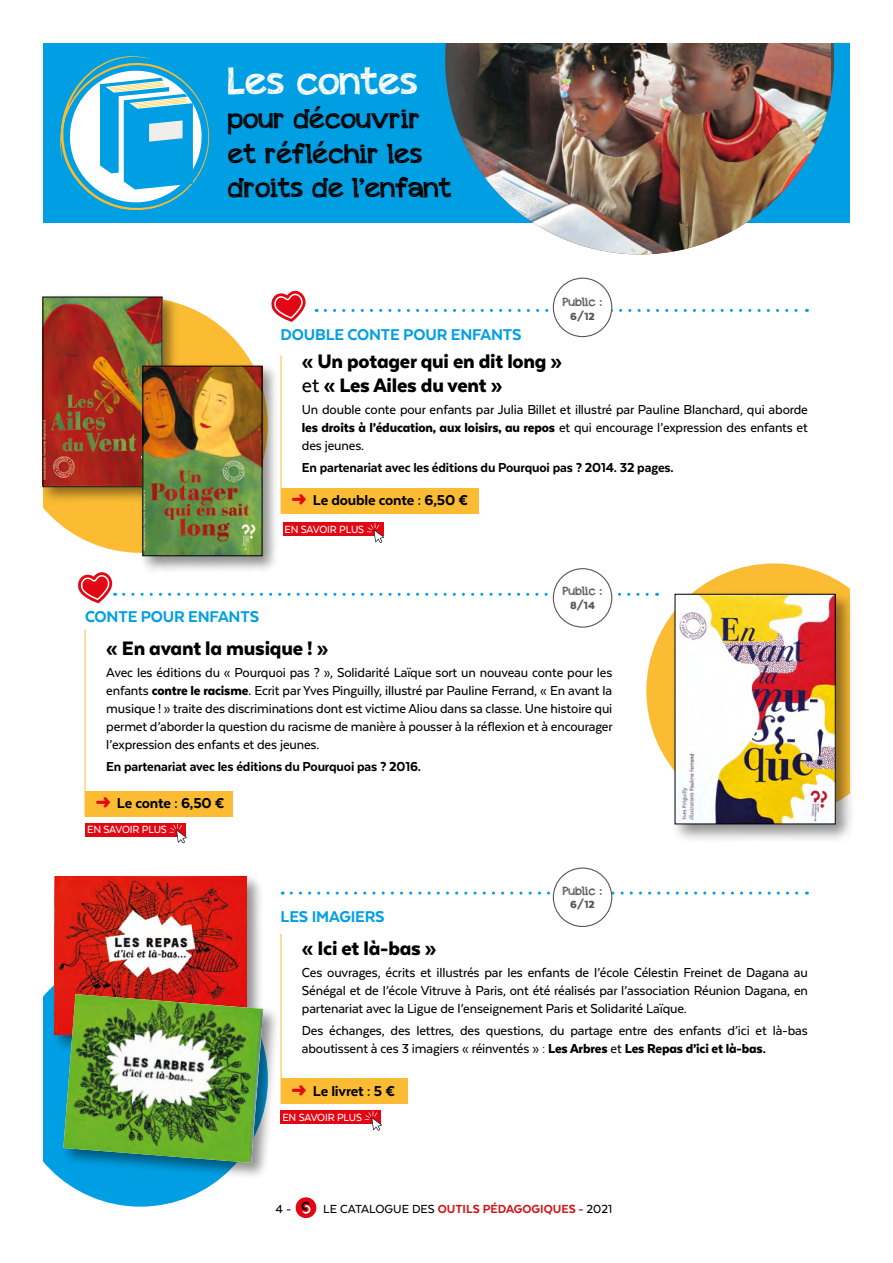
<style>
.page{position:relative;width:893px;height:1263px;background:#fff}
.page>*{position:absolute;margin:0;border:0;box-sizing:border-box;transform-origin:0 0}
.t1{font:37.5px "appleberry";color:#fff}
.t2{font:27px/34.5px "appleberry";color:#000}
.t3{font:900 22.5px/24px "Texta Alt";letter-spacing:-.01em;color:#000}
.t4{font:800 18px "Texta";letter-spacing:-.01em;color:#009fe3}
.t5{font:800 16.5px "Texta";letter-spacing:-.01em;color:#000}
.t6{font:500 15px/18px "Texta";letter-spacing:-.01em;color:#000;text-align:justify}
.t7{font:800 15px "Texta";letter-spacing:-.01em;color:#000}
.t8{font:900 15px "Texta Alt";letter-spacing:-.01em;color:#000}
.t9{font:800 13.5px "Texta";color:#cd1719}
.t10{font:500 13.5px "Texta";color:#000}
.t11{font:500 12px "Texta";letter-spacing:-.01em;color:#fff}
.t12{font:12px "appleberry";letter-spacing:.01em;color:#575756}
.t13{font:900 12px "Texta Alt";color:#575756}
.s1{font-family:"Texta";font-weight:500}
.s2{color:#e30613}
.s3{font-family:"Texta Alt";font-weight:900}
.s4{font-weight:900}
.s5{font-weight:800}
.s6{font-weight:500;color:#000}
</style>
<div class="page">
<div style="left:296px;top:1197px;width:20px;height:21px;background:#e30613;border-radius:50%"></div>
<svg style="left:301px;top:1201px;width:10px;height:13px"></svg>
<hr style="left:85px;top:630px;width:1px;height:186px;background:#fbbc33">
<div style="left:43px;top:43px;width:807px;height:180px;background:#009fe3"></div>
<div style="left:13px;top:298px;width:255px;height:255px;background:#fbbc33;border-radius:50%"></div>
<div style="left:13px;top:951px;width:255px;height:255px;background:#009fe3;border-radius:50%"></div>
<svg style="left:646px;top:563px;width:204px;height:202px;fill:#fbbc33"></svg>
<svg style="left:60px;top:56px;width:150px;height:154px"></svg>
<img style="left:445px;top:43px;width:385px;height:235px">
<svg style="left:124px;top:593px;width:533px;height:3px"></svg>
<div style="left:85px;top:791px;width:147px;height:25px;background:#fbbc33"></div>
<div style="left:281px;top:1078px;width:126px;height:25px;background:#fbbc33"></div>
<svg style="left:291px;top:891px;width:516px;height:3px"></svg>
<hr style="left:281px;top:934px;width:1px;height:169px;background:#fbbc33">
<hr style="left:281px;top:355px;width:1px;height:158px;background:#fbbc33">
<div style="left:553px;top:569px;width:59px;height:58px;background:#fff;border-radius:50%"></div>
<div style="left:553px;top:568px;width:59px;height:60px;border:1px solid #575756;border-radius:50%"></div>
<div style="left:553px;top:868px;width:59px;height:58px;background:#fff;border-radius:50%"></div>
<div style="left:553px;top:867px;width:59px;height:60px;border:1px solid #575756;border-radius:50%"></div>
<div style="left:281px;top:488px;width:197px;height:25px;background:#fbbc33"></div>
<svg style="left:325px;top:309px;width:482px;height:3px"></svg>
<div style="left:553px;top:278px;width:59px;height:59px;background:#fff;border-radius:50%"></div>
<div style="left:553px;top:278px;width:59px;height:59px;border:1px solid #575756;border-radius:50%"></div>
<svg style="left:271px;top:290px;width:35px;height:32px"></svg>
<svg style="left:78px;top:572px;width:38px;height:32px"></svg>
<div style="left:0;top:0;width:43px;height:1263px;background:#fff"></div>
<div style="left:39px;top:293px;width:141px;height:211px;background:#000;opacity:.45"></div>
<img style="left:45px;top:299px;width:116px;height:186px">
<div style="left:670px;top:589px;width:185px;height:255px;background:#000;opacity:.45"></div>
<img style="left:677px;top:596px;width:157px;height:226px">
<div style="left:675px;top:594px;width:161px;height:230px;border:1px solid #000"></div>
<div style="left:50px;top:872px;width:214px;height:180px;background:#000;opacity:.45"></div>
<img style="left:54px;top:876px;width:193px;height:158px">
<div style="left:60px;top:991px;width:221px;height:189px;background:#000;opacity:.45"></div>
<img style="left:63px;top:994px;width:200px;height:169px">
<div style="left:139px;top:362px;width:141px;height:211px;background:#000;opacity:.45"></div>
<img style="left:144px;top:368px;width:116px;height:186px">
<div style="left:142px;top:366px;width:120px;height:190px;border:1px solid #000"></div>
<div style="left:283px;top:522px;width:100px;height:14px;background:#e30613"></div>
<svg style="left:367px;top:523px;width:17px;height:20px"></svg>
<div style="left:85px;top:823px;width:101px;height:14px;background:#e30613"></div>
<svg style="left:169px;top:824px;width:18px;height:19px"></svg>
<div style="left:281px;top:1110px;width:100px;height:14px;background:#e30613"></div>
<svg style="left:365px;top:1111px;width:17px;height:19px"></svg>
<h1 class="t1" style="left:228px;top:54px;width:192px">Les contes</h1>
<h2 class="t2" style="left:228px;top:102px;width:225px">pour découvrir et réfléchir les droits de l’enfant</h2>
<p class="t12" style="left:563px;top:293px;width:41px">Public :</p>
<p class="t13" style="left:570px;top:310px;width:26px">6/12</p>
<p class="t4" style="left:281px;top:325px;width:243px">DOUBLE CONTE POUR ENFANTS</p>
<h3 class="t3" style="left:302px;top:349px;width:262px">« Un potager qui en dit long » <span class="s1">et</span> « Les Ailes du vent »</h3>
<p class="t6" style="left:302px;top:400px;width:507px">Un double conte pour enfants par Julia Billet et illustré par Pauline Blanchard, qui aborde</p>
<p class="t8" style="left:302px;top:420px;width:507px">les droits à l’éducation, aux loisirs, au repos <span class="s1">et qui encourage l’expression des enfants et</span></p>
<p class="t6" style="left:302px;top:436px;width:64px">des jeunes.</p>
<p class="t7" style="left:302px;top:460px;width:373px">En partenariat avec les éditions du Pourquoi pas ? 2014. 32 pages.</p>
<p class="t5" style="left:292px;top:492px;width:178px"><span class="s2">➜</span> Le double conte : 6,50 €</p>
<p class="t11" style="left:285px;top:523px;width:81px">EN SAVOIR PLUS</p>
<p class="t12" style="left:563px;top:582px;width:41px">Public :</p>
<p class="t13" style="left:570px;top:599px;width:27px">8/14</p>
<p class="t4" style="left:85px;top:607px;width:176px">CONTE POUR ENFANTS</p>
<h3 class="t3" style="left:106px;top:635px;width:223px">« En avant la musique ! »</h3>
<p class="t6" style="left:106px;top:663px;width:508px">Avec les éditions du « Pourquoi pas ? », Solidarité Laïque sort un nouveau conte pour les enfants <span class="s3">contre le racisme</span>. Ecrit par Yves Pinguilly, illustré par Pauline Ferrand, « En avant la musique ! » traite des discriminations dont est victime Aliou dans sa classe. Une histoire qui permet d’aborder la question du racisme de manière à pousser à la réflexion et à encourager l’expression des enfants et des jeunes.</p>
<p class="t7" style="left:106px;top:759px;width:316px">En partenariat avec les éditions du Pourquoi pas ? 2016.</p>
<p class="t5" style="left:96px;top:795px;width:130px"><span class="s2">➜</span> Le conte : 6,50 €</p>
<p class="t11" style="left:87px;top:824px;width:81px">EN SAVOIR PLUS</p>
<p class="t12" style="left:563px;top:882px;width:41px">Public :</p>
<p class="t13" style="left:570px;top:898px;width:26px">6/12</p>
<p class="t4" style="left:281px;top:907px;width:106px">LES IMAGIERS</p>
<h3 class="t3" style="left:302px;top:936px;width:136px">« Ici et là-bas »</h3>
<p class="t6" style="left:302px;top:963px;width:508px">Ces ouvrages, écrits et illustrés par les enfants de l’école Célestin Freinet de Dagana au Sénégal et de l’école Vitruve à Paris, ont été réalisés par l’association Réunion Dagana, en partenariat avec la Ligue de l’enseignement Paris et Solidarité Laïque.</p>
<p class="t6" style="left:302px;top:1022px;width:507px">Des échanges, des lettres, des questions, du partage entre des enfants d’ici et là-bas aboutissent à ces 3 imagiers « réinventés » : <span class="s4">Les Arbres</span> et <span class="s3">Les Repas d’ici et là-bas</span><span class="s5">.</span></p>
<p class="t5" style="left:292px;top:1083px;width:105px"><span class="s2">➜</span> Le livret : 5 €</p>
<p class="t11" style="left:282px;top:1111px;width:81px">EN SAVOIR PLUS</p>
<p class="t10" style="left:276px;top:1202px;width:17px">4 -</p>
<p class="t9" style="left:323px;top:1202px;width:290px"><span class="s6">LE CATALOGUE DES</span> OUTILS PÉDAGOGIQUES - <span class="s6">2021</span></p>
</div>
